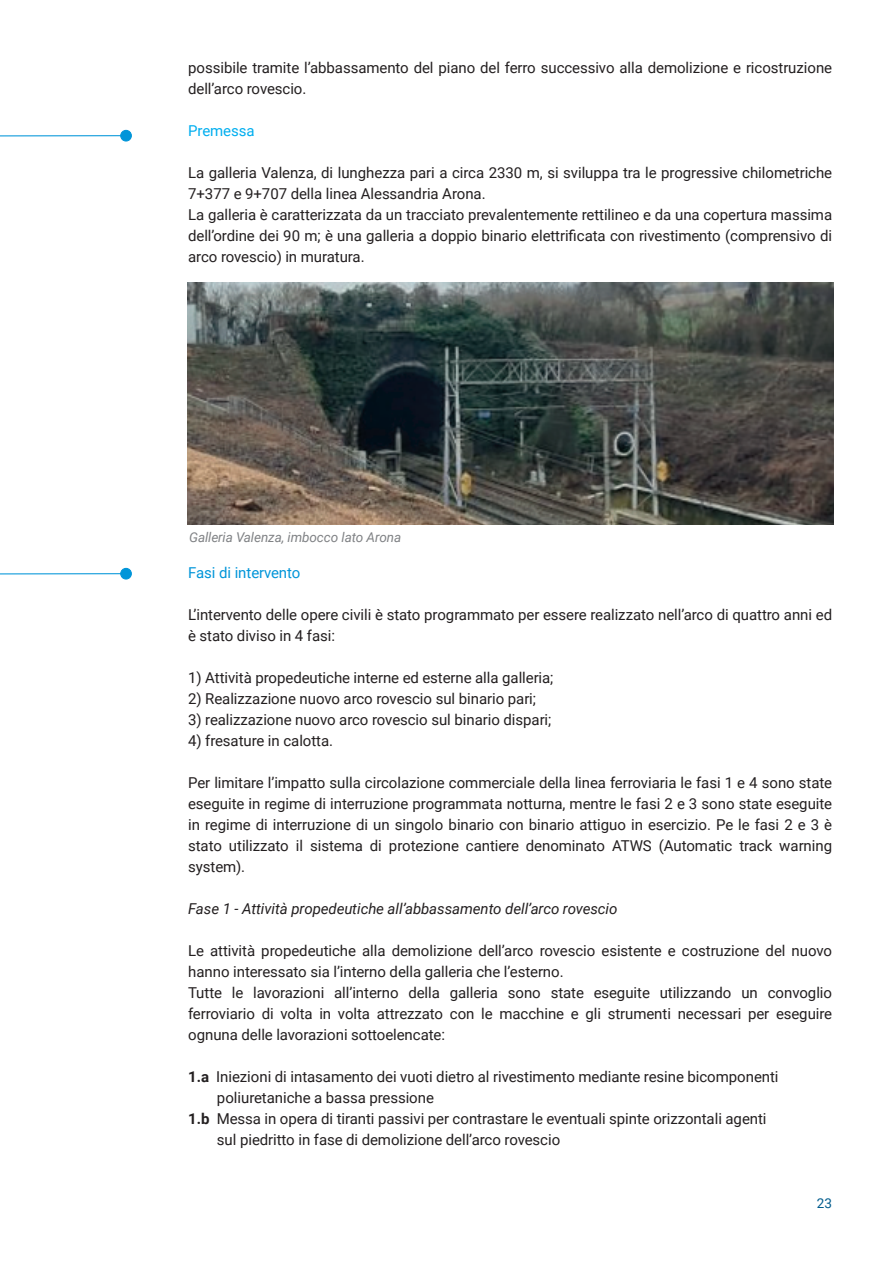
<style>
.page{position:relative;width:893px;height:1263px;background:#fff}
.page>*{position:absolute;margin:0;border:0;box-sizing:border-box;transform-origin:0 0}
.t1{font:15px/21px "Roboto";letter-spacing:-.005em;color:#231f20}
.t2{font:italic 15px "Roboto";letter-spacing:-.005em;color:#231f20}
.t3{font:15px "Roboto";letter-spacing:-.005em;color:#0095d9}
.t4{font:15px "Roboto";letter-spacing:-.005em;color:#00aeef}
.t5{font:italic 13.5px "Roboto";letter-spacing:-.005em;color:#808285}
.t6{font:13.5px "Roboto";color:#015c8d}
.s1{font-weight:700}
</style>
<div class="page">
<img style="left:188px;top:282px;width:645px;height:242px">
<hr style="left:0;top:573px;width:121px;height:1px;background:#0095d9">
<div style="left:121px;top:568px;width:10px;height:11px;background:#0095d9;border-radius:50%"></div>
<div style="left:120px;top:568px;width:12px;height:11px;border:1px solid #0095d9;border-radius:50%"></div>
<hr style="left:0;top:135px;width:121px;height:1px;background:#0095d9">
<div style="left:121px;top:130px;width:10px;height:11px;background:#0095d9;border-radius:50%"></div>
<div style="left:120px;top:130px;width:12px;height:12px;border:1px solid #0095d9;border-radius:50%"></div>
<p class="t1" style="left:188px;top:58px;width:646px">possibile tramite l’abbassamento del piano del ferro successivo alla demolizione e ricostruzione dell’arco rovescio.</p>
<p class="t4" style="left:188px;top:123px;width:68px">Premessa</p>
<p class="t1" style="left:188px;top:163px;width:646px">La galleria Valenza, di lunghezza pari a circa 2330 m, si sviluppa tra le progressive chilometriche 7+377 e 9+707 della linea Alessandria Arona.<br>La galleria è caratterizzata da un tracciato prevalentemente rettilineo e da una copertura massima dell’ordine dei 90 m; è una galleria a doppio binario elettrificata con rivestimento (comprensivo di arco rovescio) in muratura.</p>
<p class="t5" style="left:189px;top:529px;width:214px">Galleria Valenza, imbocco lato Arona</p>
<p class="t3" style="left:188px;top:564px;width:114px">Fasi di intervento</p>
<p class="t1" style="left:188px;top:604px;width:645px">L’intervento delle opere civili è stato programmato per essere realizzato nell’arco di quattro anni ed è stato diviso in 4 fasi:</p>
<p class="t1" style="left:188px;top:667px;width:367px">1) Attività propedeutiche interne ed esterne alla galleria;</p>
<p class="t1" style="left:188px;top:688px;width:349px">2) Realizzazione nuovo arco rovescio sul binario pari;</p>
<p class="t1" style="left:188px;top:709px;width:365px">3) realizzazione nuovo arco rovescio sul binario dispari;</p>
<p class="t1" style="left:188px;top:730px;width:146px">4) fresature in calotta.</p>
<p class="t1" style="left:188px;top:772px;width:646px;text-align:justify">Per limitare l’impatto sulla circolazione commerciale della linea ferroviaria le fasi 1 e 4 sono state eseguite in regime di interruzione programmata notturna, mentre le fasi 2 e 3 sono state eseguite in regime di interruzione di un singolo binario con binario attiguo in esercizio. Pe le fasi 2 e 3 è stato utilizzato il sistema di protezione cantiere denominato ATWS (Automatic track warning system).</p>
<p class="t2" style="left:188px;top:900px;width:431px">Fase 1 - Attività propedeutiche all’abbassamento dell’arco rovescio</p>
<p class="t1" style="left:188px;top:940px;width:646px">Le attività propedeutiche alla demolizione dell’arco rovescio esistente e costruzione del nuovo hanno interessato sia l’interno della galleria che l’esterno.<br>Tutte le lavorazioni all’interno della galleria sono state eseguite utilizzando un convoglio ferroviario di volta in volta attrezzato con le macchine e gli strumenti necessari per eseguire ognuna delle lavorazioni sottoelencate:</p>
<p class="t1" style="left:188px;top:1066px;width:592px"><span class="s1">1.a</span> Iniezioni di intasamento dei vuoti dietro al rivestimento mediante resine bicomponenti</p>
<p class="t1" style="left:217px;top:1087px;width:219px">poliuretaniche a bassa pressione</p>
<p class="t1" style="left:188px;top:1108px;width:580px"><span class="s1">1.b</span> Messa in opera di tiranti passivi per contrastare le eventuali spinte orizzontali agenti</p>
<p class="t1" style="left:217px;top:1129px;width:345px">sul piedritto in fase di demolizione dell’arco rovescio</p>
<p class="t6" style="left:817px;top:1196px;width:17px">23</p>
</div>
